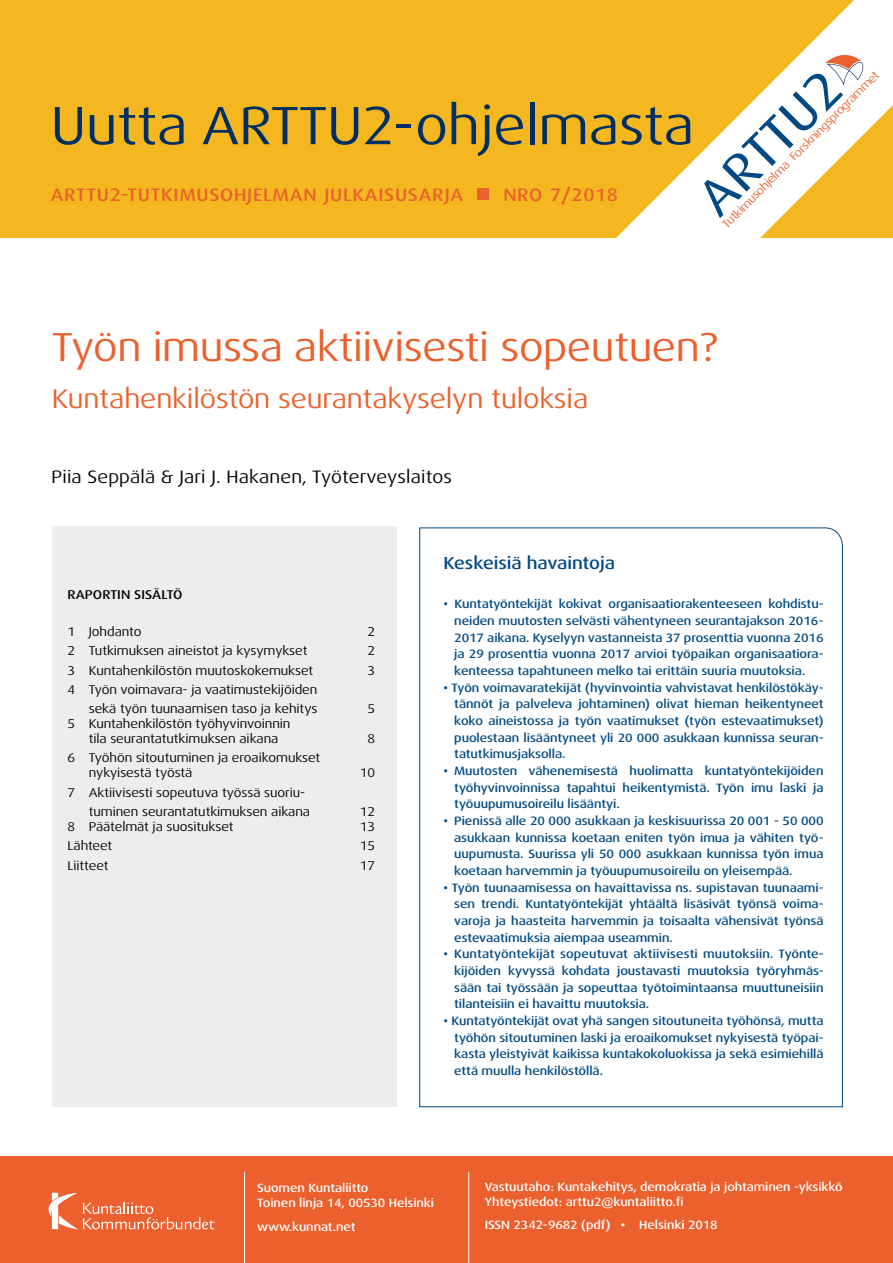
<style>
.page{position:relative;width:893px;height:1263px;background:#fff}
.page>*{position:absolute;margin:0;border:0;box-sizing:border-box;transform-origin:0 0}
.Pääotsikko{font:expanded 54px "Dax OT";letter-spacing:-.005em;color:#002f63}
.Pääotsikko-2{font:expanded 40.5px "Dax OT";letter-spacing:-.01em;color:#eb602d}
.Väliotsikko1{font:expanded 27px "Dax OT";letter-spacing:-.005em;color:#eb602d}
.Leipis{font:500 expanded 18px "Dax OT";letter-spacing:.04em;color:#eb602d}
.Leipis-2{font:expanded 18px "Dax OT";letter-spacing:.01em;color:#000}
.Väliotsikko2{font:500 expanded 17.4px "Dax OT";letter-spacing:-.005em;color:#004982}
.Väliotsikko1-2{font:expanded 12.75px/19.5px "Dax OT";letter-spacing:-.005em;color:#000}
.Leipis-3{font:500 expanded 12.75px "Dax OT";letter-spacing:.005em;color:#000}
.keskeiset_havainnot{font:500 expanded 12.15px/16.6px "Dax OT";letter-spacing:-.005em;color:#004982;text-align:justify}
.Leipis-4{font:500 expanded 12px "Dax OT";letter-spacing:-.005em;color:#fff}
.t1{font:11.7px "Dax Wide";color:#eb602d}
</style>
<div class="page">
<div style="left:0;top:1157px;width:893px;height:106px;background:#eb602d"></div>
<svg style="left:49px;top:1193px;width:165px;height:36px"></svg>
<hr style="left:469px;top:1171px;width:1px;height:92px;background:#fff">
<hr style="left:244px;top:1171px;width:1px;height:92px;background:#fff">
<div style="left:0;top:0;width:893px;height:237px;background:#f5b720"></div>
<svg style="left:601px;top:0;width:292px;height:238px"></svg>
<div style="left:477px;top:188px;width:12px;height:12px;background:#eb602d"></div>
<div style="left:52px;top:526px;width:344px;height:581px;background:#ededed"></div>
<svg style="left:419px;top:527px;width:424px;height:580px"></svg>
<svg style="left:704px;top:51px;width:161px;height:167px"></svg>
<p class="Pääotsikko" style="left:51px;top:91px;width:645px">Uutta ARTTU2-ohjelmasta</p>
<p class="Leipis" style="left:51px;top:184px;width:414px">ARTTU2-TUTKIMUSOHJELMAN JULKAISUSARJA</p>
<p class="Leipis" style="left:503px;top:184px;width:116px">NRO 7/2018</p>
<p class="t1" style="left:719px;top:221px;width:218px;rotate:-45deg">Tutkimusohjelma Forskningsprogrammet</p>
<p class="Pääotsikko-2" style="left:52px;top:321px;width:667px">Työn imussa aktiivisesti sopeutuen?</p>
<p class="Väliotsikko1" style="left:52px;top:382px;width:538px">Kuntahenkilöstön seurantakyselyn tuloksia</p>
<p class="Leipis-2" style="left:52px;top:465px;width:402px">Piia Seppälä &amp; Jari J. Hakanen, Työterveyslaitos</p>
<p class="Leipis-3" style="left:68px;top:587px;width:116px">RAPORTIN SISÄLTÖ</p>
<p class="Väliotsikko1-2" style="left:68px;top:622px;width:76px">1 Johdanto</p>
<p class="Väliotsikko1-2" style="left:367px;top:622px;width:9px">2</p>
<p class="Väliotsikko1-2" style="left:68px;top:641px;width:241px">2 Tutkimuksen aineistot ja kysymykset</p>
<p class="Väliotsikko1-2" style="left:367px;top:641px;width:9px">2</p>
<p class="Väliotsikko1-2" style="left:68px;top:661px;width:247px">3 Kuntahenkilöstön muutoskokemukset</p>
<p class="Väliotsikko1-2" style="left:367px;top:661px;width:9px">3</p>
<p class="Väliotsikko1-2" style="left:68px;top:680px;width:252px;text-align:right">4 Työn voimavara- ja vaatimustekijöiden sekä työn tuunaamisen taso ja kehitys</p>
<p class="Väliotsikko1-2" style="left:367px;top:699px;width:9px">5</p>
<p class="Väliotsikko1-2" style="left:89px;top:716px;width:203px;line-height:15px;text-indent:-21px">5 Kuntahenkilöstön työhyvinvoinnin tila seurantatutkimuksen aikana</p>
<p class="Väliotsikko1-2" style="left:367px;top:729px;width:9px">8</p>
<p class="Väliotsikko1-2" style="left:89px;top:751px;width:233px;line-height:15px;text-indent:-21px">6 Työhön sitoutuminen ja eroaikomukset nykyisestä työstä</p>
<p class="Väliotsikko1-2" style="left:89px;top:783px;width:223px;text-indent:-21px">7 Aktiivisesti sopeutuva työssä suoriu&shy;tuminen seurantatutkimuksen aikana</p>
<p class="Väliotsikko1-2" style="left:360px;top:763px;width:17px">10</p>
<p class="Väliotsikko1-2" style="left:360px;top:802px;width:17px">12</p>
<p class="Väliotsikko1-2" style="left:68px;top:817px;width:168px">8 Päätelmät ja suositukset</p>
<p class="Väliotsikko1-2" style="left:360px;top:817px;width:17px">13</p>
<p class="Väliotsikko1-2" style="left:68px;top:836px;width:46px">Lähteet</p>
<p class="Väliotsikko1-2" style="left:360px;top:836px;width:17px">15</p>
<p class="Väliotsikko1-2" style="left:68px;top:855px;width:43px">Liitteet</p>
<p class="Väliotsikko1-2" style="left:360px;top:855px;width:17px">17</p>
<p class="Väliotsikko2" style="left:444px;top:552px;width:173px">Keskeisiä havaintoja</p>
<p class="keskeiset_havainnot" style="left:454px;top:596px;width:371px;text-indent:-11px">• Kuntatyöntekijät kokivat organisaatiorakenteeseen kohdistu&shy;neiden muutosten selvästi vähentyneen seurantajakson 2016- 2017 aikana. Kyselyyn vastanneista 37 prosenttia vuonna 2016 ja 29 prosenttia vuonna 2017 arvioi työpaikan organisaatiora&shy;kenteessa tapahtuneen melko tai erittäin suuria muutoksia.</p>
<p class="keskeiset_havainnot" style="left:454px;top:679px;width:371px;text-indent:-11px">• Työn voimavaratekijät (hyvinvointia vahvistavat henkilöstökäy&shy;tännöt ja palveleva johtaminen) olivat hieman heikentyneet koko aineistossa ja työn vaatimukset (työn estevaatimukset) puolestaan lisääntyneet yli 20 000 asukkaan kunnissa seuran&shy;tatutkimusjaksolla.</p>
<p class="keskeiset_havainnot" style="left:454px;top:763px;width:371px;text-indent:-11px">• Muutosten vähenemisestä huolimatta kuntatyöntekijöiden työhyvinvoinnissa tapahtui heikentymistä. Työn imu laski ja työuupumusoireilu lisääntyi.</p>
<p class="keskeiset_havainnot" style="left:454px;top:813px;width:371px;text-indent:-11px">• Pienissä alle 20 000 asukkaan ja keskisuurissa 20 001 - 50 000 asukkaan kunnissa koetaan eniten työn imua ja vähiten työ&shy;uupumusta. Suurissa yli 50 000 asukkaan kunnissa työn imua koetaan harvemmin ja työuupumusoireilu on yleisempää.</p>
<p class="keskeiset_havainnot" style="left:454px;top:879px;width:371px;text-indent:-11px">• Työn tuunaamisessa on havaittavissa ns. supistavan tuunaami&shy;sen trendi. Kuntatyöntekijät yhtäältä lisäsivät työnsä voima&shy;varoja ja haasteita harvemmin ja toisaalta vähensivät työnsä estevaatimuksia aiempaa useammin.</p>
<p class="keskeiset_havainnot" style="left:454px;top:946px;width:371px;text-indent:-11px">• Kuntatyöntekijät sopeutuvat aktiivisesti muutoksiin. Työnte&shy;kijöiden kyvyssä kohdata joustavasti muutoksia työryhmäs&shy;sään tai työssään ja sopeuttaa työtoimintaansa muuttuneisiin tilanteisiin ei havaittu muutoksia.</p>
<p class="keskeiset_havainnot" style="left:454px;top:1013px;width:371px;text-indent:-11px">• Kuntatyöntekijät ovat yhä sangen sitoutuneita työhönsä, mutta työhön sitoutuminen laski ja eroaikomukset nykyisestä työpai&shy;kasta yleistyivät kaikissa kuntakokoluokissa ja sekä esimiehillä että muulla henkilöstöllä.</p>
<p class="Leipis-4" style="left:257px;top:1180px;width:113px">Suomen Kuntaliitto</p>
<p class="Leipis-4" style="left:257px;top:1195px;width:178px">Toinen linja 14, 00530 Helsinki</p>
<p class="Leipis-4" style="left:257px;top:1219px;width:100px">www.kunnat.net</p>
<p class="Leipis-4" style="left:485px;top:1179px;width:360px">Vastuutaho: Kuntakehitys, demokratia ja johtaminen -yksikkö</p>
<p class="Leipis-4" style="left:485px;top:1194px;width:200px">Yhteystiedot: arttu2@kuntaliitto.fi</p>
<p class="Leipis-4" style="left:485px;top:1217px;width:234px">ISSN 2342-9682 (pdf) • Helsinki 2018</p>
</div>
